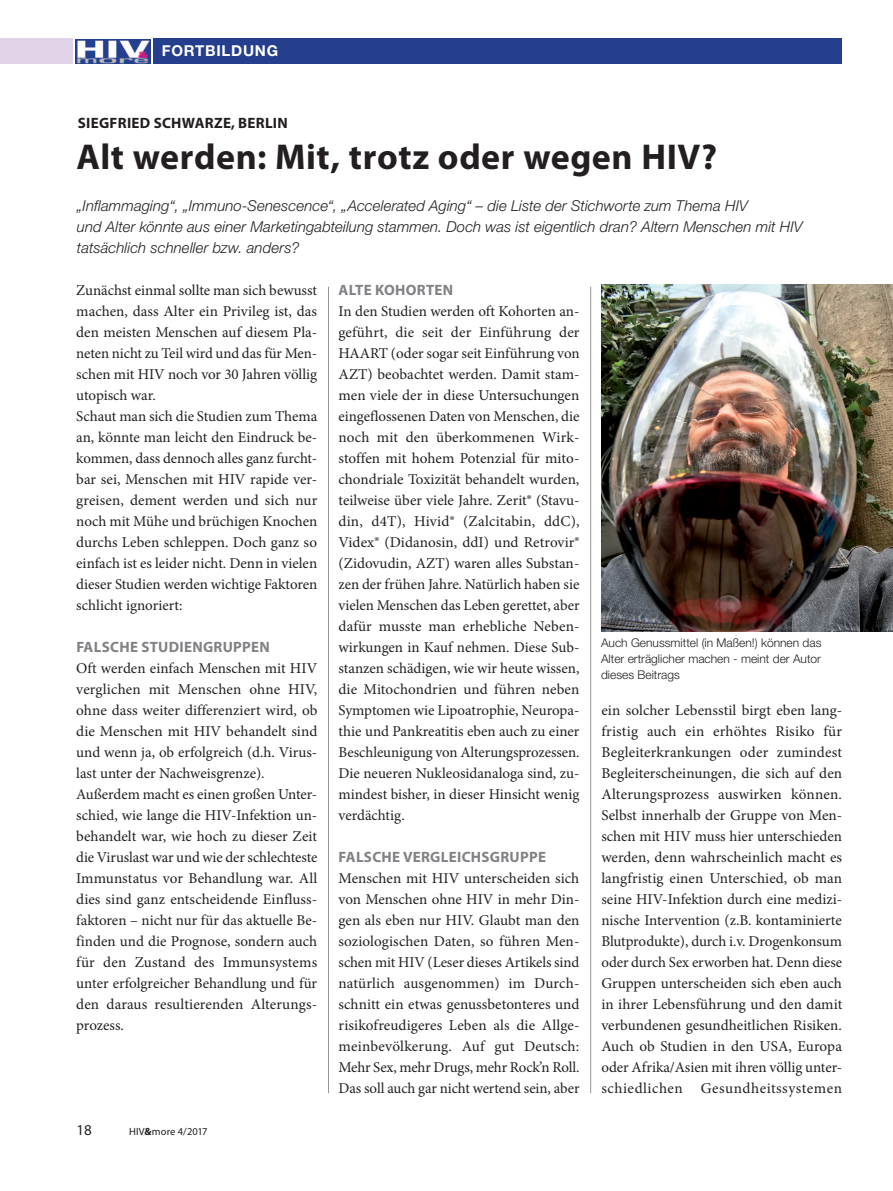
<style>
.page{position:relative;width:893px;height:1191px;background:#fff}
.page>*{position:absolute;margin:0;border:0;box-sizing:border-box;transform-origin:0 0}
.Überschrift_1{font:700 36px "Myriad Pro";letter-spacing:.015em;color:#231f20}
.Fliesstext{font:15px/21px "Minion Pro";color:#231f20;text-align:justify}
.Vorspann_Artikel{font:italic 300 15px "Helvetica Neue";letter-spacing:.005em;color:#231f20}
.Fliesstext-2{font:700 15px "Myriad Pro";letter-spacing:.02em;color:#808285}
.Überschrift_2{font:700 15px "Myriad Pro";letter-spacing:.02em;color:#231f20}
.Rubriken{font:700 15px "Helvetica Neue";letter-spacing:.05em;color:#fff}
.Seitenzahl{font:15px "Myriad Pro";color:#231f20}
.BU_Text{font:300 12px/15.9px "Helvetica Neue";color:#231f20;text-align:justify}
.HIV_more{font:10.5px "Myriad Pro";letter-spacing:.01em;color:#231f20}
.s1{font-weight:700}
</style>
<div class="page">
<div style="left:153px;top:39px;width:689px;height:25px;background:#253f8e"></div>
<div style="left:0;top:39px;width:72px;height:25px;background:#e2d4e8"></div>
<img style="left:76px;top:39px;width:74px;height:25px">
<hr style="left:590px;top:287px;width:1px;height:806px;background:#939598">
<hr style="left:328px;top:287px;width:1px;height:806px;background:#939598">
<img style="left:601px;top:285px;width:292px;height:346px">
<p class="Rubriken" style="left:162px;top:42px;width:118px">FORTBILDUNG</p>
<p class="Überschrift_2" style="left:78px;top:113px;width:212px">SIEGFRIED SCHWARZE, BERLIN</p>
<p class="Überschrift_1" style="left:77px;top:133px;width:642px">Alt werden: Mit, trotz oder wegen HIV?</p>
<p class="Vorspann_Artikel" style="left:77px;top:197px;width:672px">„Inflammaging“, „Immuno-Senescence“, „Accelerated Aging“ – die Liste der Stichworte zum Thema HIV</p>
<p class="Vorspann_Artikel" style="left:77px;top:218px;width:727px">und Alter könnte aus einer Marketingabteilung stammen. Doch was ist eigentlich dran? Altern Menschen mit HIV</p>
<p class="Vorspann_Artikel" style="left:77px;top:239px;width:224px">tatsächlich schneller bzw. anders?</p>
<p class="Fliesstext" style="left:76px;top:280px;width:242px">Zunächst einmal sollte man sich bewusst machen, dass Alter ein Privileg ist, das den meisten Menschen auf diesem Pla&shy;neten nicht zu Teil wird und das für Men&shy;schen mit HIV noch vor 30 Jahren völlig</p>
<p class="Fliesstext" style="left:76px;top:385px;width:81px">utopisch war.</p>
<p class="Fliesstext" style="left:76px;top:406px;width:243px">Schaut man sich die Studien zum Thema</p>
<p class="Fliesstext" style="left:76px;top:427px;width:243px">an, könnte man leicht den Eindruck be&shy;kommen, dass dennoch alles ganz furcht&shy;bar sei, Menschen mit HIV rapide ver&shy;greisen, dement werden und sich nur noch mit Mühe und brüchigen Knochen</p>
<p class="Fliesstext" style="left:76px;top:532px;width:242px">durchs Leben schleppen. Doch ganz so einfach ist es leider nicht. Denn in vielen</p>
<p class="Fliesstext" style="left:76px;top:574px;width:243px">dieser Studien werden wichtige Faktoren</p>
<p class="Fliesstext" style="left:76px;top:595px;width:108px">schlicht ignoriert:</p>
<p class="Fliesstext-2" style="left:76px;top:637px;width:195px">FALSCHE STUDIENGRUPPEN</p>
<p class="Fliesstext" style="left:76px;top:658px;width:243px">Oft werden einfach Menschen mit HIV verglichen mit Menschen ohne HIV, ohne dass weiter differenziert wird, ob die Menschen mit HIV behandelt sind und wenn ja, ob erfolgreich (d.h. Virus&shy;last unter der Nachweisgrenze).</p>
<p class="Fliesstext" style="left:76px;top:784px;width:243px">Außerdem macht es einen großen Unter&shy;schied, wie lange die HIV-Infektion un&shy;behandelt war, wie hoch zu dieser Zeit die Viruslast war und wie der schlechteste Immunstatus vor Behandlung war. All dies sind ganz entscheidende Einfluss&shy;faktoren – nicht nur für das aktuelle Be&shy;finden und die Prognose, sondern auch für den Zustand des Immunsystems unter erfolgreicher Behandlung und für den daraus resultierenden Alterungs&shy;prozess.</p>
<p class="Seitenzahl" style="left:77px;top:1120px;width:17px">18</p>
<p class="HIV_more" style="left:129px;top:1125px;width:80px">HIV<span class="s1">&amp;</span>more 4/2017</p>
<p class="Fliesstext-2" style="left:339px;top:280px;width:116px">ALTE KOHORTEN</p>
<p class="Fliesstext" style="left:338px;top:301px;width:243px">In den Studien werden oft Kohorten an&shy;geführt, die seit der Einführung der HAART (oder sogar seit Einführung von AZT) beobachtet werden. Damit stam&shy;men viele der in diese Untersuchungen eingeflossenen Daten von Menschen, die noch mit den überkommenen Wirk&shy;stoffen mit hohem Potenzial für mito&shy;chondriale Toxizität behandelt wurden, teilweise über viele Jahre. Zerit® (Stavu&shy;din, d4T), Hivid® (Zalcitabin, ddC), Videx® (Didanosin, ddI) und Retrovir® (Zidovudin, AZT) waren alles Substan&shy;zen der frühen Jahre. Natürlich haben sie vielen Menschen das Leben gerettet, aber dafür musste man erhebliche Neben&shy;wirkungen in Kauf nehmen. Diese Sub&shy;stanzen schädigen, wie wir heute wissen, die Mitochondrien und führen neben Symptomen wie Lipoatrophie, Neuropa&shy;thie und Pankreatitis eben auch zu einer Beschleunigung von Alterungsprozessen.<br>Die neueren Nukleosidanaloga sind, zu&shy;mindest bisher, in dieser Hinsicht wenig verdächtig.</p>
<p class="Fliesstext-2" style="left:339px;top:847px;width:209px">FALSCHE VERGLEICHSGRUPPE</p>
<p class="Fliesstext" style="left:338px;top:868px;width:243px">Menschen mit HIV unterscheiden sich von Menschen ohne HIV in mehr Din&shy;gen als eben nur HIV. Glaubt man den soziologischen Daten, so führen Men&shy;schen mit HIV (Leser dieses Artikels sind natürlich ausgenommen) im Durch&shy;schnitt ein etwas genussbetonteres und risikofreudigeres Leben als die Allge&shy;meinbevölkerung. Auf gut Deutsch:<br>Mehr Sex, mehr Drugs, mehr Rock’n Roll.<br>Das soll auch gar nicht wertend sein, aber</p>
<p class="BU_Text" style="left:601px;top:635px;width:222px">Auch Genussmittel (in Maßen!) können das Alter erträglicher machen - meint der Autor dieses Beitrags</p>
<p class="Fliesstext" style="left:601px;top:700px;width:242px">ein solcher Lebensstil birgt eben lang&shy;fristig auch ein erhöhtes Risiko für Begleiterkrankungen oder zumindest Begleiterscheinungen, die sich auf den Alterungsprozess auswirken können.<br>Selbst innerhalb der Gruppe von Men&shy;schen mit HIV muss hier unterschieden werden, denn wahrscheinlich macht es langfristig einen Unterschied, ob man seine HIV-Infektion durch eine medizi&shy;nische Intervention (z.B. kontaminierte Blutprodukte), durch i.v. Drogenkonsum oder durch Sex erworben hat. Denn diese Gruppen unterscheiden sich eben auch in ihrer Lebensführung und den damit verbundenen gesundheitlichen Risiken.<br>Auch ob Studien in den USA, Europa oder Afrika/Asien mit ihren völlig unter&shy;schiedlichen Gesundheitssystemen</p>
</div>
